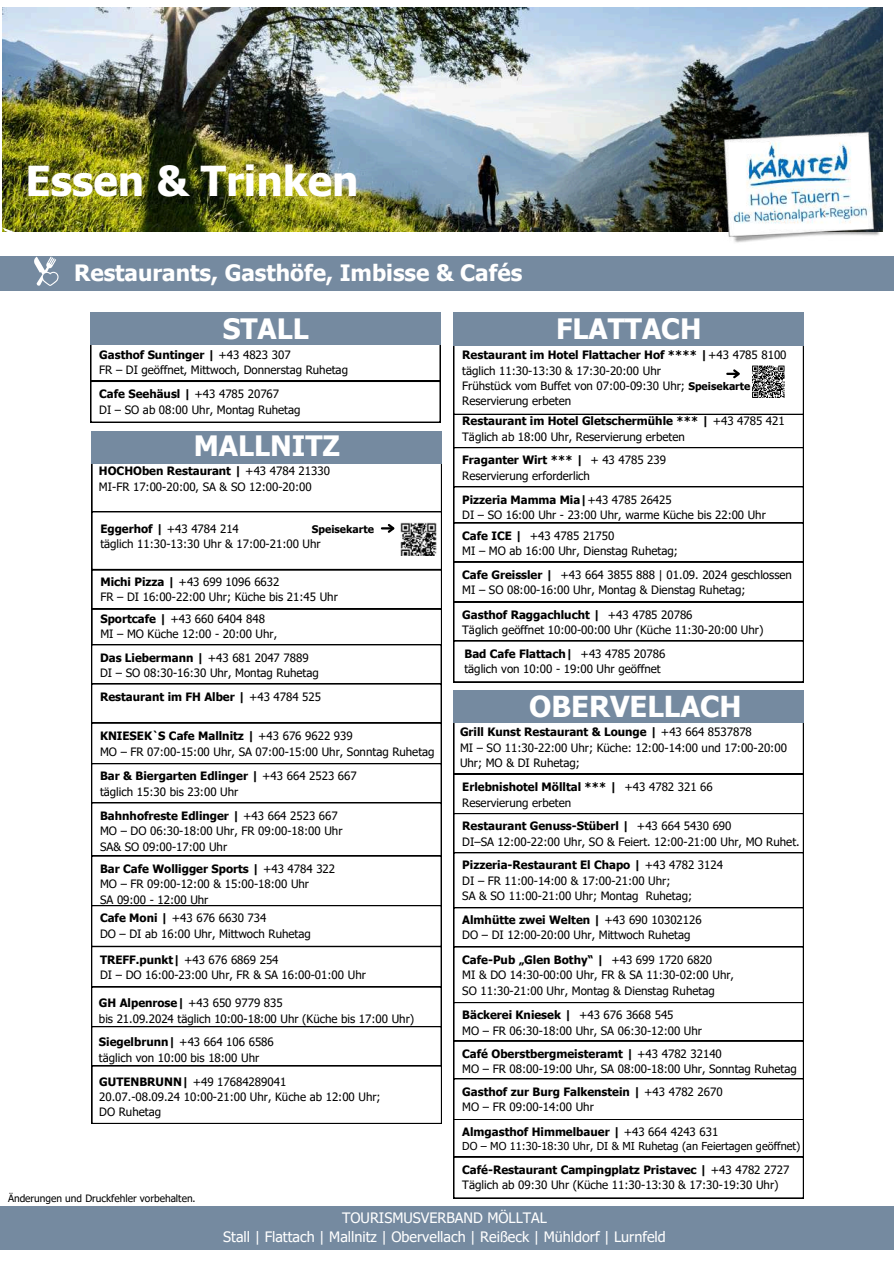
<style>
.page{position:relative;width:894px;height:1264px;background:#fff}
.page>*{position:absolute;margin:0;border:0;box-sizing:border-box;transform-origin:0 0}
.t1{font:700 41.25px "Tahoma";color:#fff}
.t2{font:700 28.95px "Tahoma";color:#fff}
.t3{font:700 28.05px "Tahoma";color:#fff}
.t4{font:700 22.5px "Tahoma";color:#fff}
.t5{font:14.4px/19.2px "Tahoma";color:#fff;text-align:center}
.t6{font:11.55px/15.3px "Tahoma";color:#000}
.t7{font:700 11.55px "Tahoma";color:#000}
.t8{font:11.4px/15.3px "Tahoma";color:#000}
.t9{font:10.95px "Tahoma";color:#000}
.t10{font:700 10.5px "Tahoma";color:#000}
.t11{font:10.2px "Tahoma";color:#000}
.s1{font-weight:700}
.s2{font-weight:400}
.s3{font-weight:700;font-size:10.5px}
</style>
<div class="page">
<div style="left:0;top:1206px;width:893px;height:43px;background:#758aa0"></div>
<img style="left:3px;top:8px;width:878px;height:224px">
<img style="left:723px;top:131px;width:158px;height:112px">
<div style="left:453px;top:312px;width:351px;height:33px;background:#758aa0"></div>
<div style="left:453px;top:690px;width:351px;height:33px;background:#758aa0"></div>
<div style="left:91px;top:431px;width:351px;height:32px;background:#758aa0"></div>
<svg style="left:90px;top:345px;width:350px;height:77px"></svg>
<div style="left:90px;top:312px;width:350px;height:33px;background:#758aa0"></div>
<svg style="left:453px;top:723px;width:350px;height:475px"></svg>
<svg style="left:453px;top:345px;width:350px;height:337px"></svg>
<svg style="left:91px;top:463px;width:350px;height:660px"></svg>
<div style="left:0;top:256px;width:893px;height:34px;background:#758aa0"></div>
<svg style="left:2px;top:222px;width:56px;height:64px"></svg>
<h1 class="t1" style="left:26px;top:154px;width:334px">Essen &amp; Trinken</h1>
<h3 class="t4" style="left:74px;top:259px;width:449px">Restaurants, Gasthöfe, Imbisse &amp; Cafés</h3>
<h3 class="t3" style="left:223px;top:311px;width:88px">STALL</h3>
<h3 class="t3" style="left:556px;top:311px;width:147px">FLATTACH</h3>
<p class="t6" style="left:99px;top:347px;width:250px"><span class="s1">Gasthof Suntinger |</span> +43 4823 307<br>FR – DI geöffnet, Mittwoch, Donnerstag Ruhetag</p>
<p class="t6" style="left:99px;top:386px;width:203px"><span class="s1">Cafe Seehäusl |</span> +43 4785 20767<br>DI – SO ab 08:00 Uhr, Montag Ruhetag</p>
<h3 class="t3" style="left:194px;top:428px;width:148px">MALLNITZ</h3>
<p class="t6" style="left:99px;top:463px;width:232px"><span class="s1">HOCHOben Restaurant |</span> +43 4784 21330<br>MI-FR 17:00-20:00, SA &amp; SO 12:00-20:00</p>
<p class="t6" style="left:100px;top:520px;width:222px"><span class="s1">Eggerhof |</span> +43 4784 214<br>täglich 11:30-13:30 Uhr &amp; 17:00-21:00 Uhr</p>
<p class="t10" style="left:312px;top:522px;width:63px">Speisekarte</p>
<p class="t6" style="left:100px;top:573px;width:239px"><span class="s1">Michi Pizza |</span> +43 699 1096 6632<br>FR – DI 16:00-22:00 Uhr; Küche bis 21:45 Uhr</p>
<p class="t6" style="left:100px;top:610px;width:178px"><span class="s1">Sportcafe |</span> +43 660 6404 848<br>MI – MO Küche 12:00 - 20:00 Uhr,</p>
<p class="t6" style="left:100px;top:649px;width:220px"><span class="s1">Das Liebermann |</span> +43 681 2047 7889<br>DI – SO 08:30-16:30 Uhr, Montag Ruhetag</p>
<p class="t7" style="left:100px;top:689px;width:222px">Restaurant im FH Alber | <span class="s2">+43 4784 525</span></p>
<p class="t6" style="left:100px;top:728px;width:336px"><span class="s1">KNIESEK`S Cafe Mallnitz |</span> +43 676 9622 939<br>MO – FR 07:00-15:00 Uhr, SA 07:00-15:00 Uhr, Sonntag Ruhetag</p>
<p class="t6" style="left:100px;top:768px;width:258px"><span class="s1">Bar &amp; Biergarten Edlinger |</span> +43 664 2523 667 täglich 15:30 bis 23:00 Uhr</p>
<p class="t6" style="left:100px;top:807px;width:244px"><span class="s1">Bahnhofreste Edlinger |</span> +43 664 2523 667<br>MO – DO 06:30-18:00 Uhr, FR 09:00-18:00 Uhr<br>SA&amp; SO 09:00-17:00 Uhr</p>
<p class="t6" style="left:100px;top:860px;width:236px"><span class="s1">Bar Cafe Wolligger Sports |</span> +43 4784 322<br>MO – FR 09:00-12:00 &amp; 15:00-18:00 Uhr<br>SA 09:00 - 12:00 Uhr</p>
<p class="t6" style="left:100px;top:910px;width:212px"><span class="s1">Cafe Moni |</span> +43 676 6630 734<br>DO – DI ab 16:00 Uhr, Mittwoch Ruhetag</p>
<p class="t6" style="left:100px;top:951px;width:267px"><span class="s1">TREFF.punkt|</span> +43 676 6869 254<br>DI – DO 16:00-23:00 Uhr, FR &amp; SA 16:00-01:00 Uhr</p>
<p class="t6" style="left:99px;top:995px;width:317px"><span class="s1">GH Alpenrose|</span> +43 650 9779 835<br>bis 21.09.2024 täglich 10:00-18:00 Uhr (Küche bis 17:00 Uhr)</p>
<p class="t6" style="left:99px;top:1034px;width:176px"><span class="s1">Siegelbrunn|</span> +43 664 106 6586 täglich von 10:00 bis 18:00 Uhr</p>
<p class="t6" style="left:99px;top:1073px;width:283px"><span class="s1">GUTENBRUNN|</span> +49 17684289041<br>20.07.-08.09.24 10:00-21:00 Uhr, Küche ab 12:00 Uhr;<br>DO Ruhetag</p>
<p class="t11" style="left:8px;top:1191px;width:189px">Änderungen und Druckfehler vorbehalten.</p>
<p class="t6" style="left:462px;top:347px;width:326px"><span class="s1">Restaurant im Hotel Flattacher Hof **** |</span>+43 4785 8100 täglich 11:30-13:30 &amp; 17:30-20:00 Uhr<br>Frühstück vom Buffet von 07:00-09:30 Uhr; <span class="s3">Speisekarte </span>Reservierung erbeten</p>
<p class="t6" style="left:462px;top:413px;width:324px"><span class="s1">Restaurant im Hotel Gletschermühle *** |</span> +43 4785 421<br>Täglich ab 18:00 Uhr, Reservierung erbeten</p>
<p class="t6" style="left:462px;top:452px;width:205px"><span class="s1">Fraganter Wirt *** |</span> + 43 4785 239<br>Reservierung erforderlich</p>
<p class="t8" style="left:462px;top:491px;width:305px"><span class="s1">Pizzeria Mamma Mia|</span>+43 4785 26425<br>DI – SO 16:00 Uhr - 23:00 Uhr, warme Küche bis 22:00 Uhr</p>
<p class="t6" style="left:462px;top:527px;width:217px"><span class="s1">Cafe ICE |</span> +43 4785 21750<br>MI – MO ab 16:00 Uhr, Dienstag Ruhetag;</p>
<p class="t6" style="left:462px;top:567px;width:331px"><span class="s1">Cafe Greissler |</span> +43 664 3855 888 | 01.09. 2024 geschlossen<br>MI – SO 08:00-16:00 Uhr, Montag &amp; Dienstag Ruhetag;</p>
<p class="t6" style="left:462px;top:607px;width:302px"><span class="s1">Gasthof Raggachlucht |</span> +43 4785 20786<br>Täglich geöffnet 10:00-00:00 Uhr (Küche 11:30-20:00 Uhr)</p>
<p class="t6" style="left:464px;top:645px;width:202px"><span class="s1">Bad Cafe Flattach|</span> +43 4785 20786 täglich von 10:00 - 19:00 Uhr geöffnet</p>
<h2 class="t2" style="left:529px;top:687px;width:214px">OBERVELLACH</h2>
<p class="t6" style="left:460px;top:724px;width:328px"><span class="s1">Grill Kunst Restaurant &amp; Lounge |</span> +43 664 8537878<br>MI – SO 11:30-22:00 Uhr; Küche: 12:00-14:00 und 17:00-20:00<br>Uhr; MO &amp; DI Ruhetag;</p>
<p class="t6" style="left:462px;top:779px;width:252px"><span class="s1">Erlebnishotel Mölltal *** |</span> +43 4782 321 66<br>Reservierung erbeten</p>
<p class="t6" style="left:462px;top:818px;width:339px"><span class="s1">Restaurant Genuss-Stüberl |</span> +43 664 5430 690<br>DI–SA 12:00-22:00 Uhr, SO &amp; Feiert. 12:00-21:00 Uhr, MO Ruhet.</p>
<p class="t6" style="left:462px;top:857px;width:262px"><span class="s1">Pizzeria-Restaurant El Chapo |</span> +43 4782 3124<br>DI – FR 11:00-14:00 &amp; 17:00-21:00 Uhr;<br>SA &amp; SO 11:00-21:00 Uhr; Montag Ruhetag;</p>
<p class="t6" style="left:462px;top:911px;width:241px"><span class="s1">Almhütte zwei Welten |</span> +43 690 10302126<br>DO – DI 12:00-20:00 Uhr, Mittwoch Ruhetag</p>
<p class="t6" style="left:462px;top:951px;width:273px"><span class="s1">Cafe-Pub „Glen Bothy“ |</span> +43 699 1720 6820<br>MI &amp; DO 14:30-00:00 Uhr, FR &amp; SA 11:30-02:00 Uhr,<br>SO 11:30-21:00 Uhr, Montag &amp; Dienstag Ruhetag</p>
<p class="t6" style="left:462px;top:1007px;width:241px"><span class="s1">Bäckerei Kniesek |</span> +43 676 3668 545<br>MO – FR 06:30-18:00 Uhr, SA 06:30-12:00 Uhr</p>
<p class="t6" style="left:462px;top:1045px;width:336px"><span class="s1">Café Oberstbergmeisteramt |</span> +43 4782 32140<br>MO – FR 08:00-19:00 Uhr, SA 08:00-18:00 Uhr, Sonntag Ruhetag</p>
<p class="t6" style="left:462px;top:1083px;width:262px"><span class="s1">Gasthof zur Burg Falkenstein |</span> +43 4782 2670<br>MO – FR 09:00-14:00 Uhr</p>
<p class="t7" style="left:462px;top:1124px;width:257px">Almgasthof Himmelbauer | <span class="s2">+43 664 4243 631</span></p>
<p class="t9" style="left:462px;top:1139px;width:339px">DO – MO 11:30-18:30 Uhr, DI &amp; MI Ruhetag (an Feiertagen geöffnet)</p>
<p class="t6" style="left:462px;top:1161px;width:328px"><span class="s1">Café-Restaurant Campingplatz Pristavec |</span> +43 4782 2727<br>Täglich ab 09:30 Uhr (Küche 11:30-13:30 &amp; 17:30-19:30 Uhr)</p>
<p class="t5" style="left:223px;top:1207px;width:444px">TOURISMUSVERBAND MÖLLTAL<br>Stall | Flattach | Mallnitz | Obervellach | Reißeck | Mühldorf | Lurnfeld</p>
</div>
